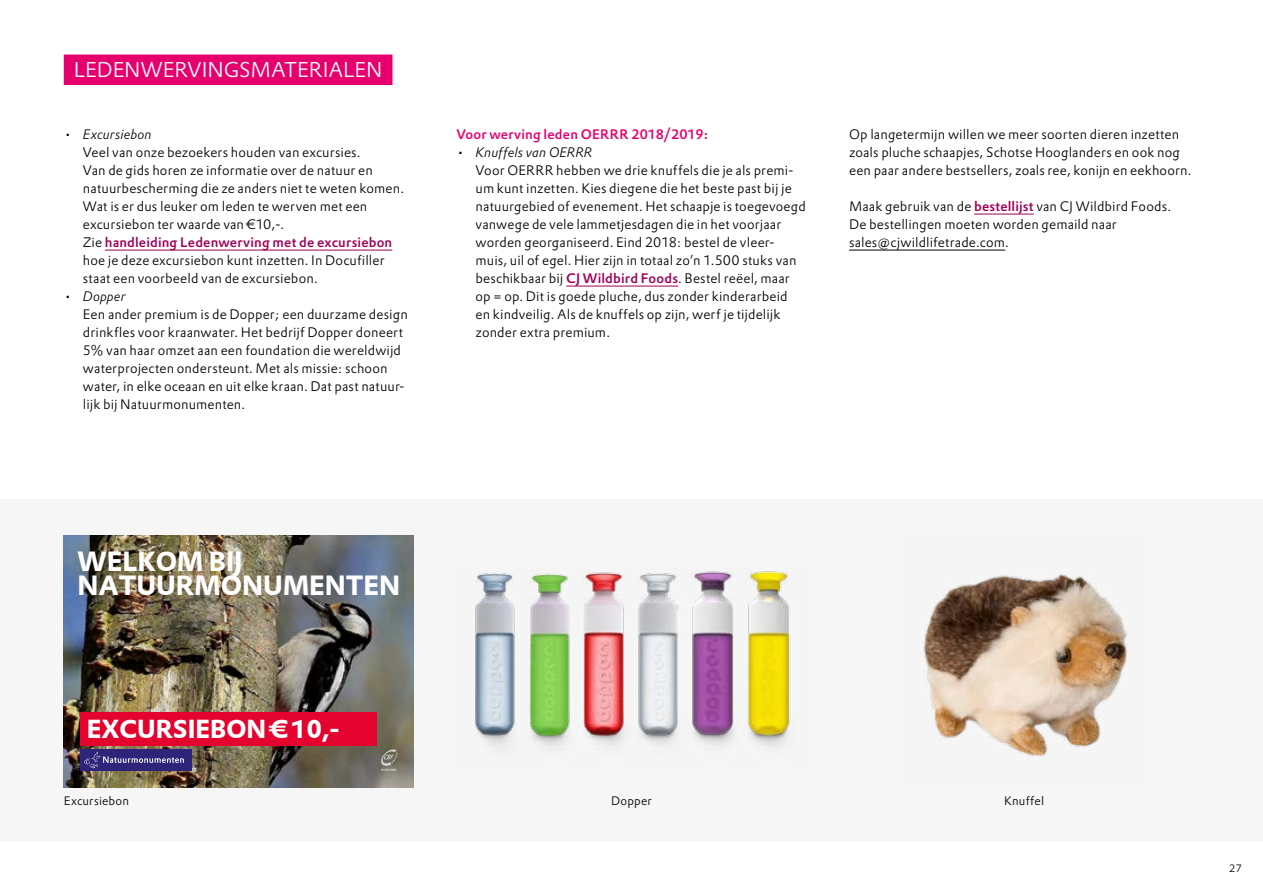
<style>
.page{position:relative;width:1263px;height:893px;background:#fff}
.page>*{position:absolute;margin:0;border:0;box-sizing:border-box;transform-origin:0 0}
.t1{font:700 27.15px/24.9px "DTL Prokyon T";color:#fff}
.t2{font:700 25.35px "DTL Prokyon T";color:#fff}
.t3{font:300 21px "DTL Prokyon TOT";letter-spacing:-.005em;color:#fff}
.t4{font:300 13.5px/18px "DTL Prokyon TOT";letter-spacing:.01em;color:#000}
.t5{font:italic 300 13.5px "DTL Prokyon TOT";letter-spacing:.005em;color:#000}
.t6{font:500 13.5px "DTL Prokyon TOT";letter-spacing:.015em;color:#e6006d}
.t7{font:300 12px "DTL Prokyon TOT";letter-spacing:.015em;color:#000}
.t8{font:300 10.5px "DTL Prokyon TOT";color:#000}
.s1{font-weight:500;color:#a00057}
</style>
<div class="page">
<div style="left:65px;top:55px;width:327px;height:29px;background:#e6006d"></div>
<div style="left:64px;top:55px;width:328px;height:30px;border:2px solid #e6006d"></div>
<div style="left:0;top:499px;width:1263px;height:342px;background:#f6f6f6"></div>
<img style="left:923px;top:574px;width:204px;height:183px">
<hr style="left:105px;top:250px;width:287px;height:1px;background:#a00057">
<hr style="left:566px;top:286px;width:112px;height:1px;background:#a00057">
<hr style="left:974px;top:214px;width:60px;height:1px;background:#a00057">
<hr style="left:849px;top:250px;width:156px;height:1px;background:#000">
<img style="left:64px;top:535px;width:350px;height:252px">
<div style="left:80px;top:749px;width:112px;height:22px;background:#2e247a"></div>
<svg style="left:84px;top:751px;width:100px;height:17px"></svg>
<svg style="left:381px;top:749px;width:17px;height:22px"></svg>
<div style="left:80px;top:712px;width:296px;height:34px;background:#e4032e"></div>
<img style="left:475px;top:567px;width:316px;height:181px">
<h3 class="t3" style="left:74px;top:56px;width:310px">LEDENWERVINGSMATERIALEN</h3>
<p class="t5" style="left:64px;top:126px;width:89px">• Excursiebon</p>
<p class="t4" style="left:83px;top:143px;width:323px">Veel van onze bezoekers houden van excursies.<br>Van de gids horen ze informatie over de natuur en natuurbescherming die ze anders niet te weten komen.<br>Wat is er dus leuker om leden te werven met een excursiebon ter waarde van €10,-.<br>Zie <span class="s1">handleiding Ledenwerving met de excursiebon </span>hoe je deze excursiebon kunt inzetten. In Docufiller staat een voorbeeld van de excursiebon.</p>
<p class="t5" style="left:64px;top:288px;width:63px">• Dopper</p>
<p class="t4" style="left:83px;top:305px;width:326px">Een ander premium is de Dopper; een duurzame design drinkfles voor kraanwater. Het bedrijf Dopper doneert 5% van haar omzet aan een foundation die wereldwijd waterprojecten ondersteunt. Met als missie: schoon water, in elke oceaan en uit elke kraan. Dat past natuur&shy;lijk bij Natuurmonumenten.</p>
<p class="t6" style="left:456px;top:126px;width:254px">Voor werving leden OERRR 2018/2019:</p>
<p class="t5" style="left:456px;top:144px;width:137px">• Knuffels van OERRR</p>
<p class="t4" style="left:476px;top:161px;width:332px">Voor OERRR hebben we drie knuffels die je als premi&shy;um kunt inzetten. Kies diegene die het beste past bij je natuurgebied of evenement. Het schaapje is toegevoegd vanwege de vele lammetjesdagen die in het voorjaar worden georganiseerd. Eind 2018: bestel de vleer&shy;muis, uil of egel. Hier zijn in totaal zo’n 1.500 stuks van beschikbaar bij <span class="s1">CJ Wildbird Foods</span>. Bestel reëel, maar op = op. Dit is goede pluche, dus zonder kinderarbeid<br>en kindveilig. Als de knuffels op zijn, werf je tijdelijk zonder extra premium.</p>
<p class="t4" style="left:849px;top:125px;width:344px">Op langetermijn willen we meer soorten dieren inzetten zoals pluche schaapjes, Schotse Hooglanders en ook nog een paar andere bestsellers, zoals ree, konijn en eekhoorn.</p>
<p class="t4" style="left:849px;top:197px;width:323px">Maak gebruik van de <span class="s1">bestellijst</span> van CJ Wildbird Foods.<br>De bestellingen moeten worden gemaild naar sales@cjwildlifetrade.com.</p>
<h1 class="t1" style="left:77px;top:548px;width:324px">WELKOM BIJ<br>NATUURMONUMENTEN</h1>
<h2 class="t2" style="left:87px;top:712px;width:254px">EXCURSIEBON € 10,-</h2>
<p class="t7" style="left:64px;top:793px;width:67px">Excursiebon</p>
<p class="t7" style="left:611px;top:793px;width:42px">Dopper</p>
<p class="t7" style="left:1004px;top:793px;width:42px">Knuffel</p>
<p class="t8" style="left:1229px;top:862px;width:14px">27</p>
</div>
